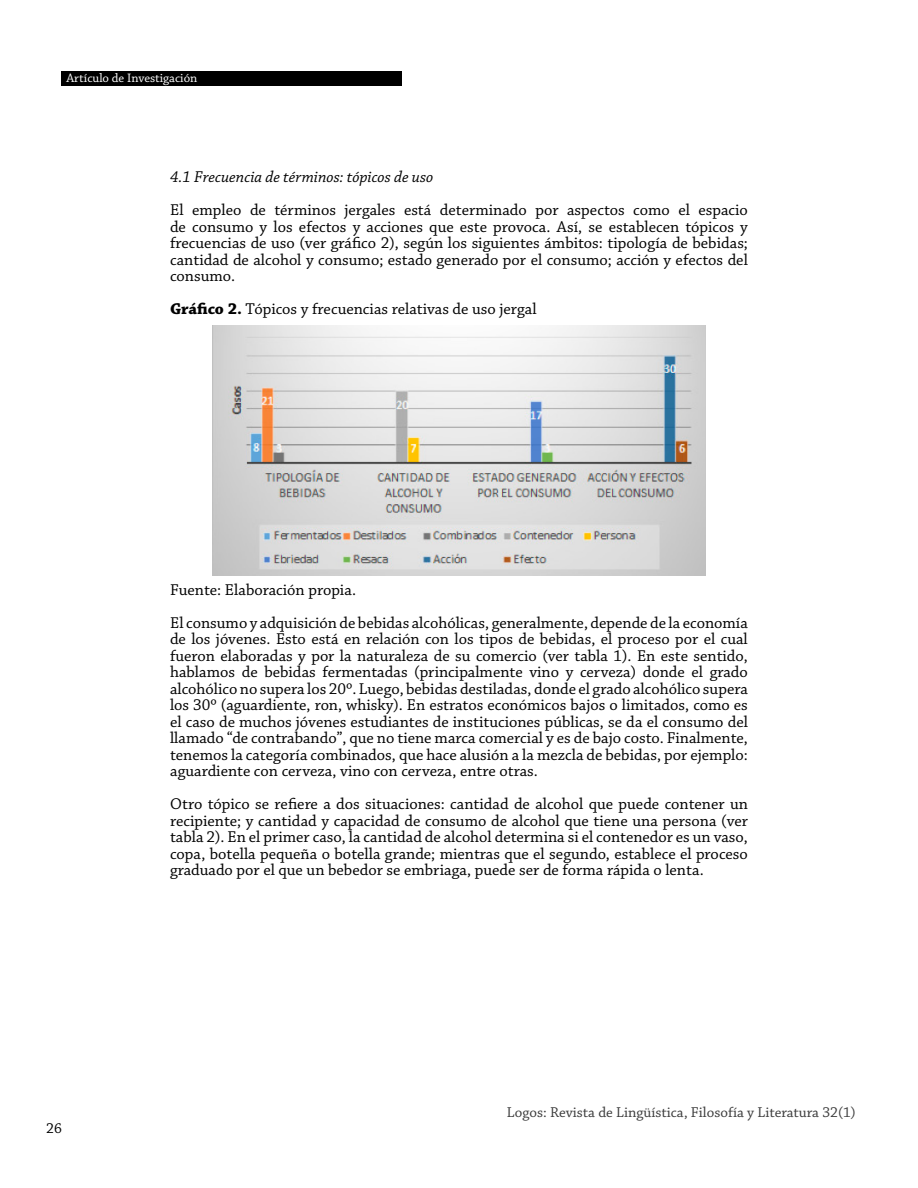
<style>
.page{position:relative;width:918px;height:1188px;background:#fff}
.page>*{position:absolute;margin:0;border:0;box-sizing:border-box;transform-origin:0 0}
.t1{font:16.5px/16.5px "Chaparral Pro";color:#000;text-align:justify}
.t2{font:italic 16.5px "Chaparral Pro";color:#000}
.t3{font:15px "Chaparral Pro";color:#3b3b3b}
.t4{font:15px "Chaparral Pro";color:#000}
.t5{font:12.9px "Chaparral Pro";color:#fff}
.s1{font-weight:700}
</style>
<div class="page">
<div style="left:61px;top:72px;width:341px;height:14px;background:#000"></div>
<img style="left:213px;top:326px;width:492px;height:249px">
<p class="t5" style="left:66px;top:71px;width:132px">Artículo de Investigación</p>
<p class="t2" style="left:170px;top:168px;width:265px">4.1 Frecuencia de términos: tópicos de uso</p>
<p class="t1" style="left:170px;top:202px;width:579px">El empleo de términos jergales está determinado por aspectos como el espacio de consumo y los efectos y acciones que este provoca. Así, se establecen tópicos y frecuencias de uso (ver gráfico 2), según los siguientes ámbitos: tipología de bebidas; cantidad de alcohol y consumo; estado generado por el consumo; acción y efectos del consumo.</p>
<p class="t1" style="left:170px;top:301px;width:368px"><span class="s1">Gráfico 2.</span> Tópicos y frecuencias relativas de uso jergal</p>
<p class="t1" style="left:170px;top:574px;width:579px;line-height:33px">Fuente: Elaboración propia.<br>El consumo y adquisición de bebidas alcohólicas, generalmente, depende de la economía</p>
<p class="t1" style="left:170px;top:631px;width:579px">de los jóvenes. Esto está en relación con los tipos de bebidas, el proceso por el cual fueron elaboradas y por la naturaleza de su comercio (ver tabla 1). En este sentido, hablamos de bebidas fermentadas (principalmente vino y cerveza) donde el grado alcohólico no supera los 20º. Luego, bebidas destiladas, donde el grado alcohólico supera los 30º (aguardiente, ron, whisky). En estratos económicos bajos o limitados, como es el caso de muchos jóvenes estudiantes de instituciones públicas, se da el consumo del llamado “de contrabando”, que no tiene marca comercial y es de bajo costo. Finalmente, tenemos la categoría combinados, que hace alusión a la mezcla de bebidas, por ejemplo: aguardiente con cerveza, vino con cerveza, entre otras.</p>
<p class="t1" style="left:170px;top:796px;width:579px">Otro tópico se refiere a dos situaciones: cantidad de alcohol que puede contener un recipiente; y cantidad y capacidad de consumo de alcohol que tiene una persona (ver tabla 2). En el primer caso, la cantidad de alcohol determina si el contenedor es un vaso, copa, botella pequeña o botella grande; mientras que el segundo, establece el proceso graduado por el que un bebedor se embriaga, puede ser de forma rápida o lenta.</p>
<p class="t4" style="left:46px;top:1120px;width:17px">26</p>
<p class="t3" style="left:507px;top:1104px;width:351px">Logos: Revista de Lingüística, Filosofía y Literatura 32(1)</p>
</div>
